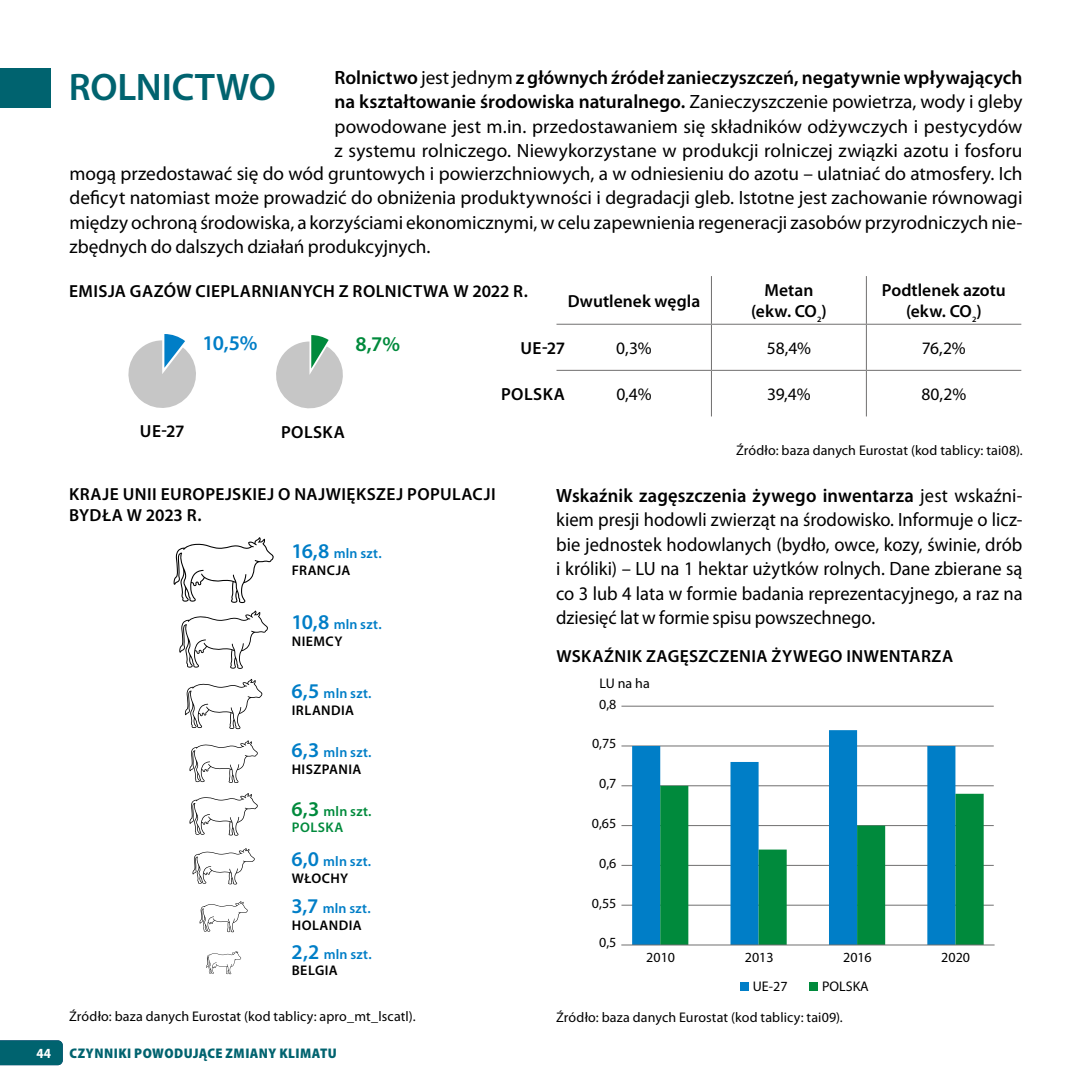
<style>
.page{position:relative;width:1092px;height:1092px;background:#fff}
.page>*{position:absolute;margin:0;border:0;box-sizing:border-box;transform-origin:0 0}
.t1{font:600 38.5px "Myriad Pro";letter-spacing:-.005em;color:#00636f}
.t2{font:600 21px "Myriad Pro";color:#007ec7}
.t3{font:600 21px "Myriad Pro";color:#008a3c}
.t4{font:19.25px/24.5px "Myriad Pro";color:#000;text-align:justify}
.t5{font:19.25px/24.5px "Myriad Pro";color:#000;text-align:justify;scale:.96 1}
.t6{font:600 17.5px/21px "Myriad Pro";letter-spacing:.02em;color:#000}
.t7{font:17.5px "Myriad Pro";letter-spacing:-.015em;color:#000}
.t8{font:600 17.5px/21px "Myriad Pro";color:#000;text-align:center}
.t9{font:14px "Myriad Pro";letter-spacing:.005em;color:#000}
.t10{font:600 14px/16.8px "Myriad Pro";letter-spacing:.025em;color:#007ec7}
.t11{font:600 14px/16.8px "Myriad Pro";letter-spacing:.025em;color:#000}
.t12{font:900 semi-condensed 14px "Myriad Pro";letter-spacing:.035em;color:#00636f}
.t13{font:600 14px/16.8px "Myriad Pro";letter-spacing:.03em;color:#008a3c}
.t14{font:700 semi-condensed 14px "Myriad Pro";color:#fff}
.s1{font-weight:600}
.s2{font-size:21px}
.s3{color:#000}
.s4{font-size:21px;color:#007ec7}
.s5{color:#007ec7}
</style>
<div class="page">
<div style="left:0;top:1040px;width:63px;height:25px;background:#00636f"></div>
<div style="left:0;top:68px;width:51px;height:40px;background:#00636f"></div>
<svg style="left:128px;top:334px;width:68px;height:74px"></svg>
<svg style="left:276px;top:335px;width:67px;height:74px"></svg>
<hr style="left:711px;top:276px;width:1px;height:48px;background:#706f6f">
<hr style="left:865px;top:276px;width:1px;height:48px;background:#706f6f">
<hr style="left:556px;top:324px;width:155px;height:1px;background:#706f6f">
<hr style="left:711px;top:324px;width:155px;height:1px;background:#706f6f">
<hr style="left:711px;top:324px;width:1px;height:46px;background:#706f6f">
<hr style="left:866px;top:324px;width:155px;height:1px;background:#706f6f">
<hr style="left:865px;top:324px;width:1px;height:46px;background:#706f6f">
<hr style="left:556px;top:370px;width:155px;height:1px;background:#706f6f">
<hr style="left:711px;top:370px;width:155px;height:1px;background:#706f6f">
<hr style="left:711px;top:371px;width:1px;height:45px;background:#706f6f">
<hr style="left:866px;top:370px;width:155px;height:1px;background:#706f6f">
<hr style="left:865px;top:371px;width:1px;height:45px;background:#706f6f">
<svg style="left:173px;top:537px;width:101px;height:66px"></svg>
<svg style="left:179px;top:610px;width:89px;height:59px"></svg>
<svg style="left:185px;top:678px;width:78px;height:51px"></svg>
<svg style="left:189px;top:740px;width:69px;height:43px"></svg>
<svg style="left:189px;top:793px;width:69px;height:42px"></svg>
<svg style="left:192px;top:848px;width:63px;height:36px"></svg>
<svg style="left:200px;top:901px;width:48px;height:31px"></svg>
<svg style="left:206px;top:951px;width:35px;height:23px"></svg>
<hr style="left:621px;top:705px;width:372px;height:1px;background:#706f6f">
<hr style="left:621px;top:745px;width:372px;height:1px;background:#706f6f">
<hr style="left:621px;top:785px;width:372px;height:1px;background:#706f6f">
<hr style="left:621px;top:825px;width:372px;height:1px;background:#706f6f">
<hr style="left:621px;top:865px;width:372px;height:1px;background:#706f6f">
<hr style="left:621px;top:904px;width:372px;height:1px;background:#706f6f">
<svg style="left:632px;top:730px;width:323px;height:214px"></svg>
<svg style="left:660px;top:785px;width:323px;height:159px"></svg>
<hr style="left:621px;top:944px;width:373px;height:1px;background:#706f6f">
<div style="left:740px;top:982px;width:8px;height:8px;background:#007ec7"></div>
<div style="left:809px;top:982px;width:8px;height:8px;background:#008a3c"></div>
<p class="t4" style="left:334px;top:66px;width:689px"><span class="s1">Rolnictwo</span> jest jednym <span class="s1">z głównych źródeł zanieczyszczeń, negatywnie wpływających na kształtowanie środowiska naturalnego.</span> Zanieczyszczenie powietrza, wody i gleby powodowane jest m.in. przedostawaniem się składników odżywczych i pestycydów z systemu rolniczego. Niewykorzystane w produkcji rolniczej związki azotu i fosforu</p>
<p class="t4" style="left:69px;top:161px;width:954px">mogą przedostawać się do wód gruntowych i powierzchniowych, a w odniesieniu do azotu – ulatniać do atmosfery. Ich deficyt natomiast może prowadzić do obniżenia produktywności i degradacji gleb. Istotne jest zachowanie równowagi między ochroną środowiska, a korzyściami ekonomicznymi, w celu zapewnienia regeneracji zasobów przyrodniczych nie&shy;zbędnych do dalszych działań produkcyjnych.</p>
<p class="t6" style="left:69px;top:281px;width:460px">EMISJA GAZÓW CIEPLARNIANYCH Z ROLNICTWA W 2022 R.</p>
<h1 class="t1" style="left:69px;top:65px;width:208px">ROLNICTWO</h1>
<p class="t6" style="left:567px;top:290px;width:134px">Dwutlenek węgla</p>
<p class="t6" style="left:751px;top:280px;width:77px;text-align:center">Metan (ekw. CO<sub>2</sub>)</p>
<p class="t8" style="left:881px;top:280px;width:126px">Podtlenek azotu (ekw. CO<sub>2</sub>)</p>
<p class="t7" style="left:616px;top:338px;width:37px">0,3%</p>
<p class="t7" style="left:766px;top:338px;width:46px">58,4%</p>
<p class="t7" style="left:921px;top:338px;width:45px">76,2%</p>
<p class="t7" style="left:616px;top:384px;width:37px">0,4%</p>
<p class="t7" style="left:767px;top:384px;width:45px">39,4%</p>
<p class="t7" style="left:921px;top:384px;width:46px">80,2%</p>
<p class="t2" style="left:202px;top:331px;width:56px">10,5%</p>
<p class="t3" style="left:355px;top:332px;width:46px">8,7%</p>
<p class="t6" style="left:520px;top:337px;width:46px">UE-27</p>
<p class="t6" style="left:501px;top:383px;width:65px">POLSKA</p>
<p class="t6" style="left:140px;top:420px;width:46px">UE-27</p>
<p class="t6" style="left:281px;top:421px;width:65px">POLSKA</p>
<p class="t6" style="left:69px;top:483px;width:428px">KRAJE UNII EUROPEJSKIEJ O NAJWIĘKSZEJ POPULACJI<br>BYDŁA W 2023 R.</p>
<p class="t10" style="left:291px;top:545px;width:92px"><span class="s2">16,8</span> mln szt.<br><span class="s3">FRANCJA</span></p>
<p class="t10" style="left:291px;top:616px;width:91px"><span class="s2">10,8</span> mln szt.<br><span class="s3">NIEMCY</span></p>
<p class="t11" style="left:291px;top:685px;width:81px"><span class="s4">6,5</span> <span class="s5">mln szt.<br></span>IRLANDIA</p>
<p class="t11" style="left:291px;top:744px;width:81px"><span class="s4">6,3</span> <span class="s5">mln szt.<br></span>HISZPANIA</p>
<p class="t13" style="left:291px;top:802px;width:81px"><span class="s2">6,3</span> mln szt.<br>POLSKA</p>
<p class="t10" style="left:291px;top:853px;width:81px"><span class="s2">6,0</span> mln szt.<br><span class="s3">WŁOCHY</span></p>
<p class="t11" style="left:291px;top:899px;width:81px"><span class="s4">3,7</span> <span class="s5">mln szt.<br></span>HOLANDIA</p>
<p class="t10" style="left:291px;top:945px;width:82px"><span class="s2">2,2</span> mln szt.<br><span class="s3">BELGIA</span></p>
<p class="t9" style="left:736px;top:442px;width:288px">Źródło: baza danych Eurostat (kod tablicy: tai08).</p>
<p class="t5" style="left:556px;top:483px;width:487px"><span class="s1">Wskaźnik zagęszczenia żywego inwentarza</span> jest wskaźni&shy;kiem presji hodowli zwierząt na środowisko. Informuje o licz&shy;bie jednostek hodowlanych (bydło, owce, kozy, świnie, drób i króliki) – LU na 1 hektar użytków rolnych. Dane zbierane są co 3 lub 4 lata w formie badania reprezentacyjnego, a raz na dziesięć lat w formie spisu powszechnego.</p>
<p class="t6" style="left:556px;top:646px;width:398px">WSKAŹNIK ZAGĘSZCZENIA ŻYWEGO INWENTARZA</p>
<p class="t9" style="left:599px;top:675px;width:52px">LU na ha</p>
<p class="t9" style="left:599px;top:696px;width:19px">0,8</p>
<p class="t9" style="left:592px;top:736px;width:26px">0,75</p>
<p class="t9" style="left:599px;top:775px;width:19px">0,7</p>
<p class="t9" style="left:592px;top:815px;width:26px">0,65</p>
<p class="t9" style="left:599px;top:855px;width:19px">0,6</p>
<p class="t9" style="left:592px;top:895px;width:26px">0,55</p>
<p class="t9" style="left:599px;top:935px;width:19px">0,5</p>
<p class="t9" style="left:646px;top:949px;width:30px">2010</p>
<p class="t9" style="left:744px;top:949px;width:30px">2013</p>
<p class="t9" style="left:843px;top:949px;width:30px">2016</p>
<p class="t9" style="left:941px;top:949px;width:30px">2020</p>
<p class="t9" style="left:752px;top:978px;width:36px">UE-27</p>
<p class="t9" style="left:822px;top:978px;width:48px">POLSKA</p>
<p class="t9" style="left:69px;top:1008px;width:348px">Źródło: baza danych Eurostat (kod tablicy: apro_mt_lscatl).</p>
<p class="t9" style="left:556px;top:1009px;width:288px">Źródło: baza danych Eurostat (kod tablicy: tai09).</p>
<p class="t14" style="left:36px;top:1045px;width:16px">44</p>
<p class="t12" style="left:70px;top:1045px;width:269px">CZYNNIKI POWODUJĄCE ZMIANY KLIMATU</p>
</div>
